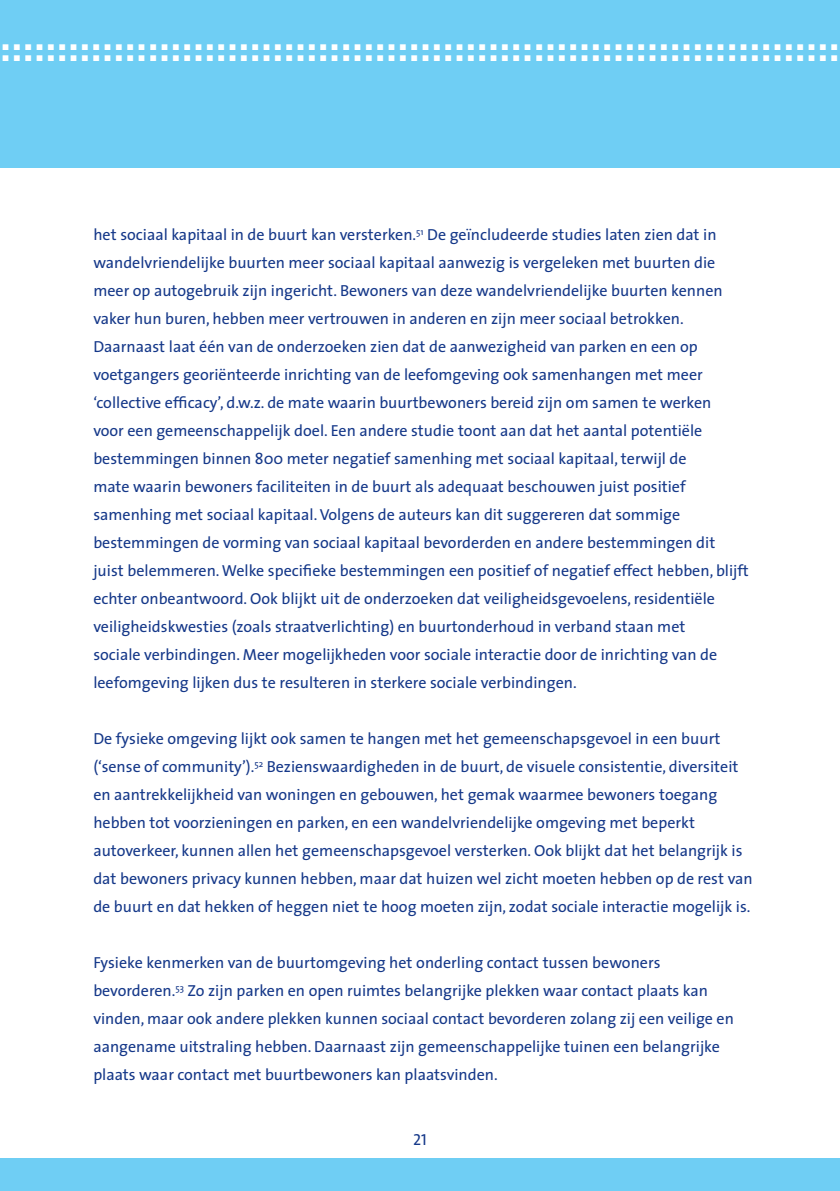
<style>
.page{position:relative;width:840px;height:1191px;background:#fff}
.page>*{position:absolute;margin:0;border:0;box-sizing:border-box;transform-origin:0 0}
.t1{font:16px/28px "The Sans";color:#153889}
.t2{font:16px "The Sans Caps";color:#153889}
.t3{font:5.6px/11.4px "Erasmus Block";color:#fff}
</style>
<div class="page">
<div style="left:0;top:1158px;width:839px;height:33px;background:#6fcef4"></div>
<div style="left:0;top:0;width:839px;height:167px;background:#6fcef4"></div>
<p class="t3" style="left:3px;top:42px;width:835px">A A A A A A A A A A A A A A A A A A A A A A A A A A A A A A A A A A A A A A A A A A A A A A A A A A A A A A A A A A A A A A A A A A A A A A A A A A<br>A A A A A A A A A A A A A A A A A A A A A A A A A A A A A A A A A A A A A A A A A A A A A A A A A A A A A A A A A A A A A A A A A A A A A A A A A A</p>
<p class="t1" style="left:93px;top:221px;width:656px">het sociaal kapitaal in de buurt kan versterken.<sup>51</sup> De geïncludeerde studies laten zien dat in wandelvriendelijke buurten meer sociaal kapitaal aanwezig is vergeleken met buurten die meer op autogebruik zijn ingericht. Bewoners van deze wandelvriendelijke buurten kennen vaker hun buren, hebben meer vertrouwen in anderen en zijn meer sociaal betrokken.<br>Daarnaast laat één van de onderzoeken zien dat de aanwezigheid van parken en een op voetgangers georiënteerde inrichting van de leefomgeving ook samenhangen met meer ‘collective efficacy’, d.w.z. de mate waarin buurtbewoners bereid zijn om samen te werken<br>voor een gemeenschappelijk doel. Een andere studie toont aan dat het aantal potentiële bestemmingen binnen 800 meter negatief samenhing met sociaal kapitaal, terwijl de<br>mate waarin bewoners faciliteiten in de buurt als adequaat beschouwen juist positief samenhing met sociaal kapitaal.Volgens de auteurs kan dit suggereren dat sommige bestemmingen de vorming van sociaal kapitaal bevorderden en andere bestemmingen dit juist belemmeren.Welke specifieke bestemmingen een positief of negatief effect hebben, blijft echter onbeantwoord. Ook blijkt uit de onderzoeken dat veiligheidsgevoelens, residentiële veiligheidskwesties (zoals straatverlichting) en buurtonderhoud in verband staan met<br>sociale verbindingen. Meer mogelijkheden voor sociale interactie door de inrichting van de leefomgeving lijken dus te resulteren in sterkere sociale verbindingen.</p>
<p class="t1" style="left:93px;top:725px;width:660px">De fysieke omgeving lijkt ook samen te hangen met het gemeenschapsgevoel in een buurt (‘sense of community’).<sup>52</sup> Bezienswaardigheden in de buurt, de visuele consistentie, diversiteit en aantrekkelijkheid van woningen en gebouwen, het gemak waarmee bewoners toegang hebben tot voorzieningen en parken, en een wandelvriendelijke omgeving met beperkt autoverkeer, kunnen allen het gemeenschapsgevoel versterken. Ook blijkt dat het belangrijk is dat bewoners privacy kunnen hebben, maar dat huizen wel zicht moeten hebben op de rest van de buurt en dat hekken of heggen niet te hoog moeten zijn, zodat sociale interactie mogelijk is.</p>
<p class="t1" style="left:93px;top:949px;width:641px">Fysieke kenmerken van de buurtomgeving het onderling contact tussen bewoners bevorderen.<sup>53</sup> Zo zijn parken en open ruimtes belangrijke plekken waar contact plaats kan vinden, maar ook andere plekken kunnen sociaal contact bevorderen zolang zij een veilige en aangename uitstraling hebben. Daarnaast zijn gemeenschappelijke tuinen een belangrijke plaats waar contact met buurtbewoners kan plaatsvinden.</p>
<p class="t2" style="left:413px;top:1129px;width:15px">21</p>
</div>
